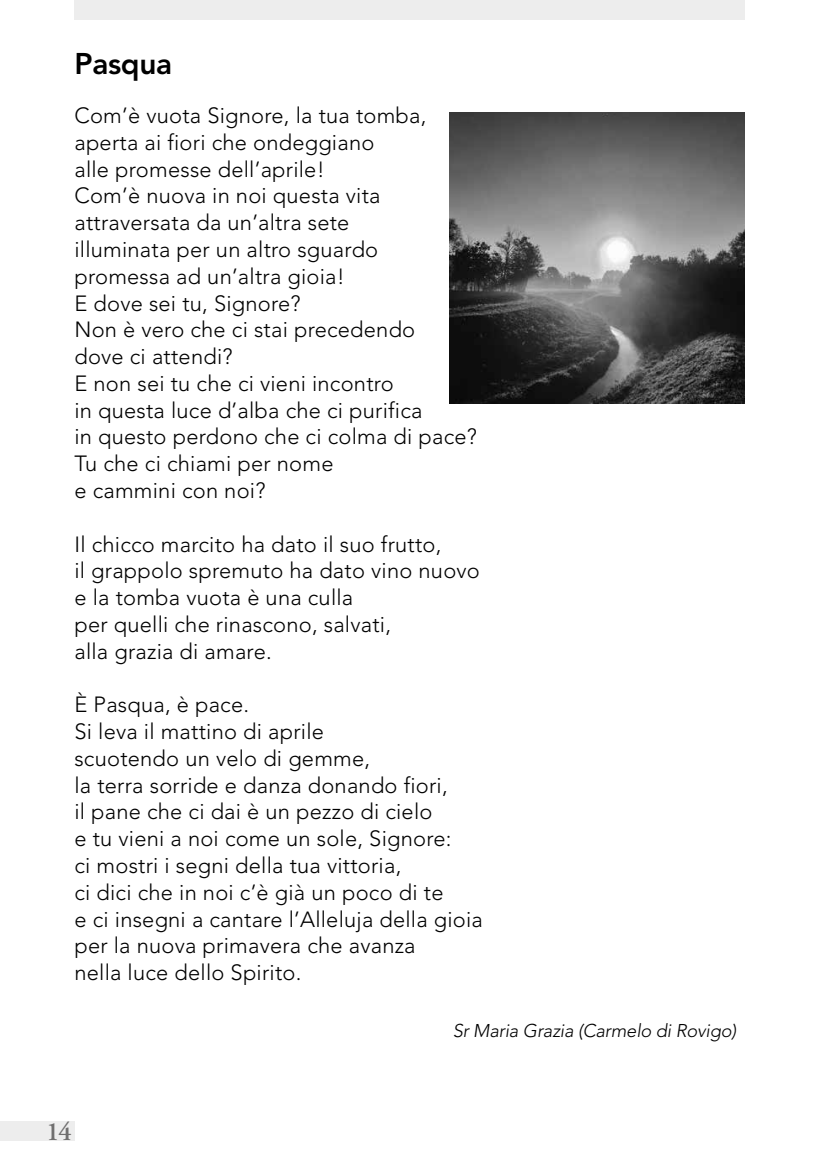
<style>
.page{position:relative;width:819px;height:1166px;background:#fff}
.page>*{position:absolute;margin:0;border:0;box-sizing:border-box;transform-origin:0 0}
.t1{font:800 29.75px "Avenir";letter-spacing:-.01em;color:#000}
.t2{font:600 26.25px "Adobe Garamond Pro";color:#706f6f}
.t3{font:300 21.88px/26.8px "Avenir";letter-spacing:.01em;color:#000}
.t4{font:italic 300 18.38px "Avenir";letter-spacing:-.01em;color:#000}
</style>
<div class="page">
<div style="left:74px;top:0;width:670px;height:20px;background:#ededed"></div>
<div style="left:0;top:1121px;width:74px;height:20px;background:#ededed"></div>
<img style="left:449px;top:112px;width:295px;height:292px">
<h1 class="t1" style="left:74px;top:46px;width:99px">Pasqua</h1>
<p class="t3" style="left:74px;top:102px;width:404px">Com’è vuota Signore, la tua tomba, aperta ai fiori che ondeggiano<br>alle promesse dell’aprile!<br>Com’è nuova in noi questa vita attraversata da un’altra sete<br>illuminata per un altro sguardo promessa ad un’altra gioia!<br>E dove sei tu, Signore?<br>Non è vero che ci stai precedendo<br>dove ci attendi?<br>E non sei tu che ci vieni incontro<br>in questa luce d’alba che ci purifica<br>in questo perdono che ci colma di pace?<br>Tu che ci chiami per nome<br>e cammini con noi?</p>
<p class="t3" style="left:74px;top:531px;width:407px">Il chicco marcito ha dato il suo frutto,<br>il grappolo spremuto ha dato vino nuovo e la tomba vuota è una culla<br>per quelli che rinascono, salvati,<br>alla grazia di amare.</p>
<p class="t3" style="left:74px;top:691px;width:410px">È Pasqua, è pace.<br>Si leva il mattino di aprile<br>scuotendo un velo di gemme,<br>la terra sorride e danza donando fiori,<br>il pane che ci dai è un pezzo di cielo<br>e tu vieni a noi come un sole, Signore:<br>ci mostri i segni della tua vittoria,<br>ci dici che in noi c’è già un poco di te<br>e ci insegni a cantare l’Alleluja della gioia per la nuova primavera che avanza<br>nella luce dello Spirito.</p>
<p class="t4" style="left:452px;top:1020px;width:285px">Sr Maria Grazia (Carmelo di Rovigo)</p>
<p class="t2" style="left:46px;top:1116px;width:27px">14</p>
</div>
